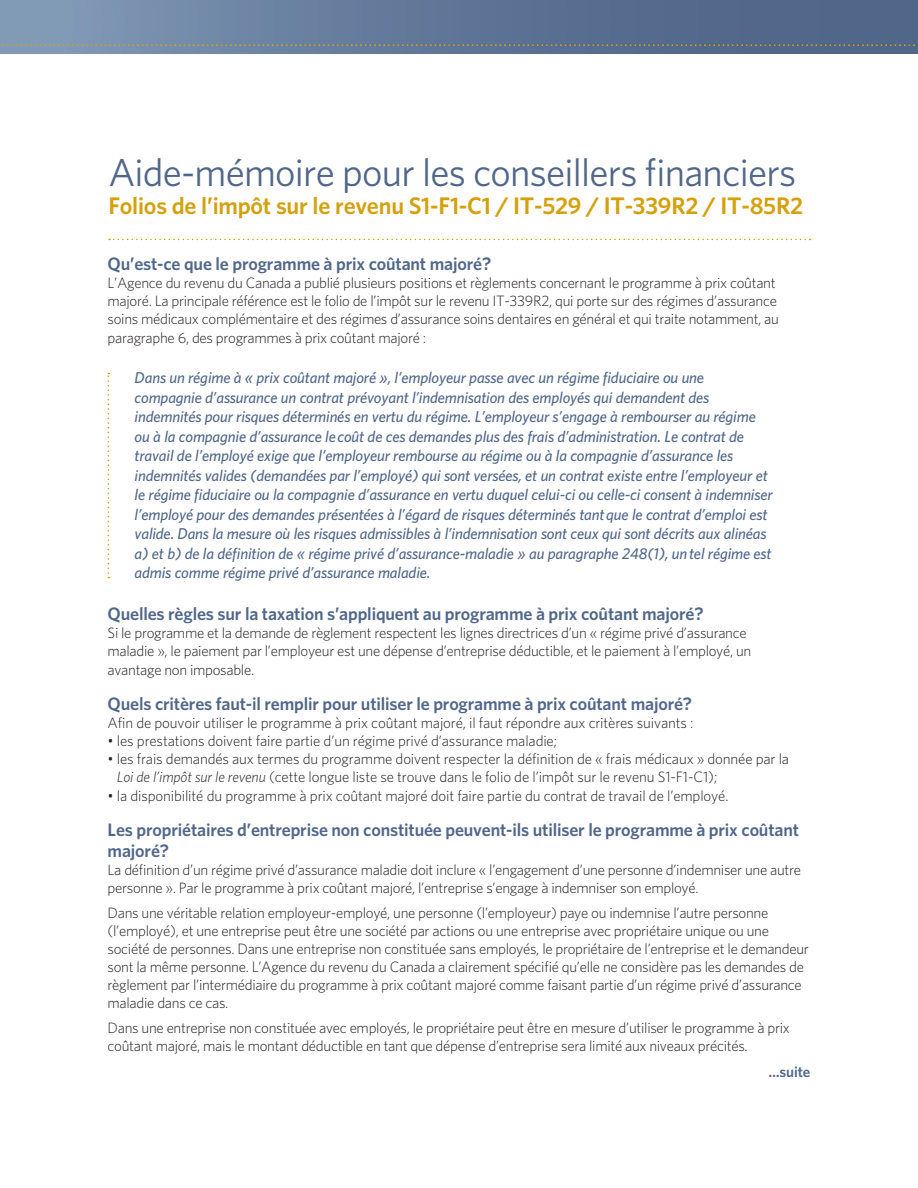
<style>
.page{position:relative;width:918px;height:1188px;background:#fff}
.page>*{position:absolute;margin:0;border:0;box-sizing:border-box;transform-origin:0 0}
.t1{font:39px "Whitney";letter-spacing:-.02em;color:#51678a}
.Body_Copy{font:600 24px "Whitney";letter-spacing:-.01em;color:#d4a00c}
.Body_Copy-2{font:600 18px/21.6px "Whitney";letter-spacing:-.01em;color:#51678a}
.Body_copy{font:italic 500 15.75px/19.5px "Whitney";letter-spacing:-.01em;color:#51678a}
.Body_Copy-3{font:300 15px/18px "Whitney";letter-spacing:-.02em;color:#231f20}
.Body_Copy-4{font:600 15px "Whitney";letter-spacing:-.01em;color:#51678a}
.s1{font-style:italic}
</style>
<div class="page">
<div style="left:0;top:0;width:918px;height:54px;background:linear-gradient(to right,#7f97b3,#495d80)"></div>
<svg style="left:0;top:45px;width:918px;height:1px"></svg>
<svg style="left:109px;top:239px;width:702px;height:1px"></svg>
<svg style="left:108px;top:373px;width:1px;height:205px"></svg>
<p class="t1" style="left:108px;top:146px;width:689px">Aide-mémoire pour les conseillers financiers</p>
<p class="Body_Copy" style="left:108px;top:190px;width:696px">Folios de l’impôt sur le revenu S1-F1-C1 / IT-529 / IT-339R2 / IT-85R2</p>
<p class="Body_Copy-2" style="left:108px;top:253px;width:385px">Qu’est-ce que le programme à prix coûtant majoré?</p>
<p class="Body_Copy-3" style="left:108px;top:274px;width:673px">L’Agence du revenu du Canada a publié plusieurs positions et règlements concernant le programme à prix coûtant majoré. La principale référence est le folio de l’impôt sur le revenu IT-339R2, qui porte sur des régimes d’assurance soins médicaux complémentaire et des régimes d’assurance soins dentaires en général et qui traite notamment, au paragraphe 6, des programmes à prix coûtant majoré :</p>
<p class="Body_copy" style="left:135px;top:368px;width:640px">Dans un régime à « prix coûtant majoré », l’employeur passe avec un régime fiduciaire ou une compagnie d’assurance un contrat prévoyant l’indemnisation des employés qui demandent des indemnités pour risques déterminés en vertu du régime. L’employeur s’engage à rembourser au régime ou à la compagnie d’assurance le coût de ces demandes plus des frais d’administration. Le contrat de travail de l’employé exige que l’employeur rembourse au régime ou à la compagnie d’assurance les indemnités valides (demandées par l’employé) qui sont versées, et un contrat existe entre l’employeur et le régime fiduciaire ou la compagnie d’assurance en vertu duquel celui-ci ou celle-ci consent à indemniser l’employé pour des demandes présentées à l’égard de risques déterminés tant que le contrat d’emploi est valide. Dans la mesure où les risques admissibles à l’indemnisation sont ceux qui sont décrits aux alinéas a) et b) de la définition de « régime privé d’assurance-maladie » au paragraphe 248(1), un tel régime est admis comme régime privé d’assurance maladie.</p>
<p class="Body_Copy-2" style="left:108px;top:602px;width:598px">Quelles règles sur la taxation s’appliquent au programme à prix coûtant majoré?</p>
<p class="Body_Copy-3" style="left:108px;top:623px;width:645px;line-height:18.5px">Si le programme et la demande de règlement respectent les lignes directrices d’un « régime privé d’assurance maladie », le paiement par l’employeur est une dépense d’entreprise déductible, et le paiement à l’employé, un avantage non imposable.</p>
<p class="Body_Copy-2" style="left:108px;top:692px;width:586px">Quels critères faut-il remplir pour utiliser le programme à prix coûtant majoré?</p>
<p class="Body_Copy-3" style="left:108px;top:713px;width:587px">Afin de pouvoir utiliser le programme à prix coûtant majoré, il faut répondre aux critères suivants :</p>
<p class="Body_Copy-3" style="left:108px;top:731px;width:451px">• les prestations doivent faire partie d’un régime privé d’assurance maladie;</p>
<p class="Body_Copy-3" style="left:117px;top:749px;width:674px;text-indent:-9px">• les frais demandés aux termes du programme doivent respecter la définition de « frais médicaux » donnée par la<br><span class="s1">Loi de l’impôt sur le revenu</span> (cette longue liste se trouve dans le folio de l’impôt sur le revenu S1-F1-C1);</p>
<p class="Body_Copy-3" style="left:108px;top:786px;width:622px">• la disponibilité du programme à prix coûtant majoré doit faire partie du contrat de travail de l’employé.</p>
<p class="Body_Copy-2" style="left:108px;top:818px;width:693px">Les propriétaires d’entreprise non constituée peuvent-ils utiliser le programme à prix coûtant majoré?</p>
<p class="Body_Copy-3" style="left:108px;top:861px;width:695px">La définition d’un régime privé d’assurance maladie doit inclure « l’engagement d’une personne d’indemniser une autre personne ». Par le programme à prix coûtant majoré, l’entreprise s’engage à indemniser son employé.</p>
<p class="Body_Copy-3" style="left:108px;top:904px;width:703px">Dans une véritable relation employeur-employé, une personne (l’employeur) paye ou indemnise l’autre personne (l’employé), et une entreprise peut être une société par actions ou une entreprise avec propriétaire unique ou une société de personnes. Dans une entreprise non constituée sans employés, le propriétaire de l’entreprise et le demandeur sont la même personne. L’Agence du revenu du Canada a clairement spécifié qu’elle ne considère pas les demandes de règlement par l’intermédiaire du programme à prix coûtant majoré comme faisant partie d’un régime privé d’assurance maladie dans ce cas.</p>
<p class="Body_Copy-3" style="left:108px;top:1018px;width:684px">Dans une entreprise non constituée avec employés, le propriétaire peut être en mesure d’utiliser le programme à prix coûtant majoré, mais le montant déductible en tant que dépense d’entreprise sera limité aux niveaux précités.</p>
<p class="Body_Copy-4" style="left:769px;top:1061px;width:43px">…suite</p>
</div>
